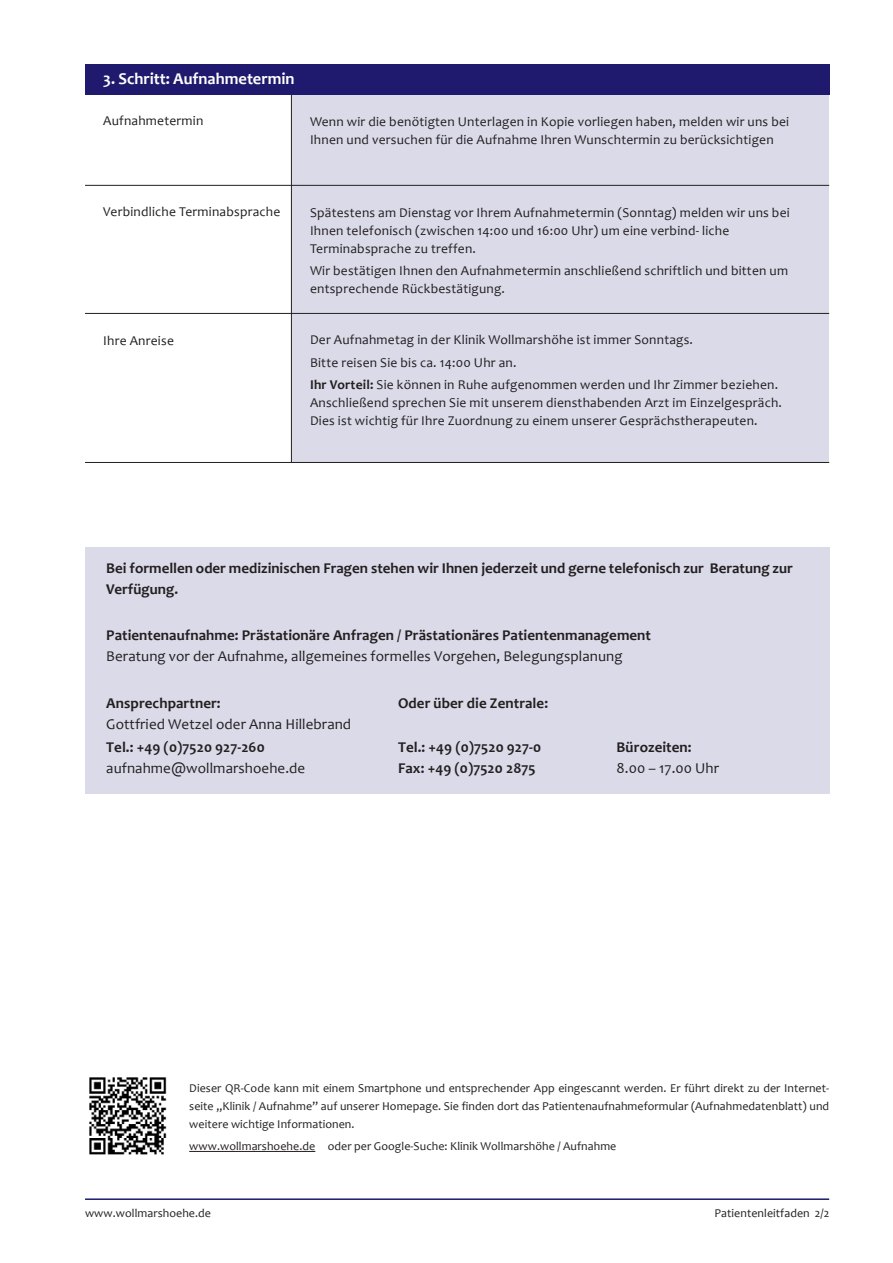
<style>
.page{position:relative;width:893px;height:1263px;background:#fff}
.page>*{position:absolute;margin:0;border:0;box-sizing:border-box;transform-origin:0 0}
.t1{font:700 16.5px "Candara";color:#fff}
.t2{font:700 15px/21px "Candara";letter-spacing:.005em;color:#231f20}
.t3{font:15px "Candara";letter-spacing:.005em;color:#231f20}
.t4{font:13.5px/18px "Candara";letter-spacing:.015em;color:#231f20}
.t5{font:12px/18px "Candara";letter-spacing:.005em;color:#231f20;text-align:justify}
.s1{font-weight:700}
</style>
<div class="page">
<div style="left:85px;top:548px;width:744px;height:246px;background:#dbdae9"></div>
<img style="left:89px;top:1077px;width:78px;height:78px">
<hr style="left:189px;top:1151px;width:126px;height:1px;background:#231f20">
<div style="left:292px;top:94px;width:537px;height:368px;background:#dbdae9"></div>
<hr style="left:85px;top:185px;width:744px;height:1px;background:#231f20">
<hr style="left:291px;top:90px;width:1px;height:372px;background:#231f20">
<div style="left:85px;top:64px;width:744px;height:30px;background:#1f1a6d"></div>
<hr style="left:85px;top:313px;width:744px;height:1px;background:#231f20">
<hr style="left:85px;top:462px;width:744px;height:1px;background:#231f20">
<hr style="left:85px;top:1198px;width:744px;height:2px;background:#1f1a6d">
<p class="t1" style="left:103px;top:69px;width:193px">3. Schritt: Aufnahmetermin</p>
<p class="t4" style="left:103px;top:111px;width:102px">Aufnahmetermin</p>
<p class="t4" style="left:310px;top:112px;width:481px">Wenn wir die benötigten Unterlagen in Kopie vorliegen haben, melden wir uns bei<br>Ihnen und versuchen für die Aufnahme Ihren Wunschtermin zu berücksichtigen</p>
<p class="t4" style="left:103px;top:202px;width:179px">Verbindliche Terminabsprache</p>
<p class="t4" style="left:310px;top:203px;width:481px">Spätestens am Dienstag vor Ihrem Aufnahmetermin (Sonntag) melden wir uns bei<br>Ihnen telefonisch (zwischen 14:00 und 16:00 Uhr) um eine verbind- liche<br>Terminabsprache zu treffen.</p>
<p class="t4" style="left:310px;top:261px;width:480px">Wir bestätigen Ihnen den Aufnahmetermin anschließend schriftlich und bitten um entsprechende Rückbestätigung.</p>
<p class="t4" style="left:103px;top:332px;width:72px">Ihre Anreise</p>
<p class="t4" style="left:310px;top:329px;width:470px;line-height:22.2px">Der Aufnahmetag in der Klinik Wollmarshöhe ist immer Sonntags.<br>Bitte reisen Sie bis ca. 14:00 Uhr an.<br><span class="s1">Ihr Vorteil:</span> Sie können in Ruhe aufgenommen werden und Ihr Zimmer beziehen.</p>
<p class="t4" style="left:310px;top:393px;width:473px">Anschließend sprechen Sie mit unserem diensthabenden Arzt im Einzelgespräch.<br>Dies ist wichtig für Ihre Zuordnung zu einem unserer Gesprächstherapeuten.</p>
<p class="t2" style="left:106px;top:557px;width:688px">Bei formellen oder medizinischen Fragen stehen wir Ihnen jederzeit und gerne telefonisch zur Beratung zur<br>Verfügung.</p>
<p class="t2" style="left:106px;top:625px;width:546px">Patientenaufnahme: Prästationäre Anfragen / Prästationäres Patientenmanagement</p>
<p class="t3" style="left:106px;top:647px;width:518px">Beratung vor der Aufnahme, allgemeines formelles Vorgehen, Belegungsplanung</p>
<p class="t2" style="left:106px;top:692px;width:116px">Ansprechpartner:</p>
<p class="t2" style="left:398px;top:692px;width:152px">Oder über die Zentrale:</p>
<p class="t3" style="left:106px;top:714px;width:246px">Gottfried Wetzel oder Anna Hillebrand</p>
<p class="t2" style="left:106px;top:736px;width:160px">Tel.: +49 (0)7520 927-260</p>
<p class="t2" style="left:398px;top:736px;width:145px">Tel.: +49 (0)7520 927-0</p>
<p class="t2" style="left:617px;top:736px;width:77px">Bürozeiten:</p>
<p class="t3" style="left:106px;top:758px;width:200px">aufnahme@wollmarshoehe.de</p>
<p class="t2" style="left:398px;top:757px;width:139px">Fax: +49 (0)7520 2875</p>
<p class="t3" style="left:617px;top:758px;width:104px">8.00 – 17.00 Uhr</p>
<p class="t5" style="left:189px;top:1079px;width:641px">Dieser QR-Code kann mit einem Smartphone und entsprechender App eingescannt werden. Er führt direkt zu der Internet&shy;seite „Klinik / Aufnahme” auf unserer Homepage. Sie finden dort das Patientenaufnahmeformular (Aufnahmedatenblatt) und weitere wichtige Informationen.</p>
<p class="t5" style="left:189px;top:1137px;width:429px">www.wollmarshoehe.de oder per Google-Suche: Klinik Wollmarshöhe / Aufnahme</p>
<p class="t5" style="left:85px;top:1204px;width:128px">www.wollmarshoehe.de</p>
<p class="t5" style="left:714px;top:1204px;width:116px">Patientenleitfaden 2/2</p>
</div>
